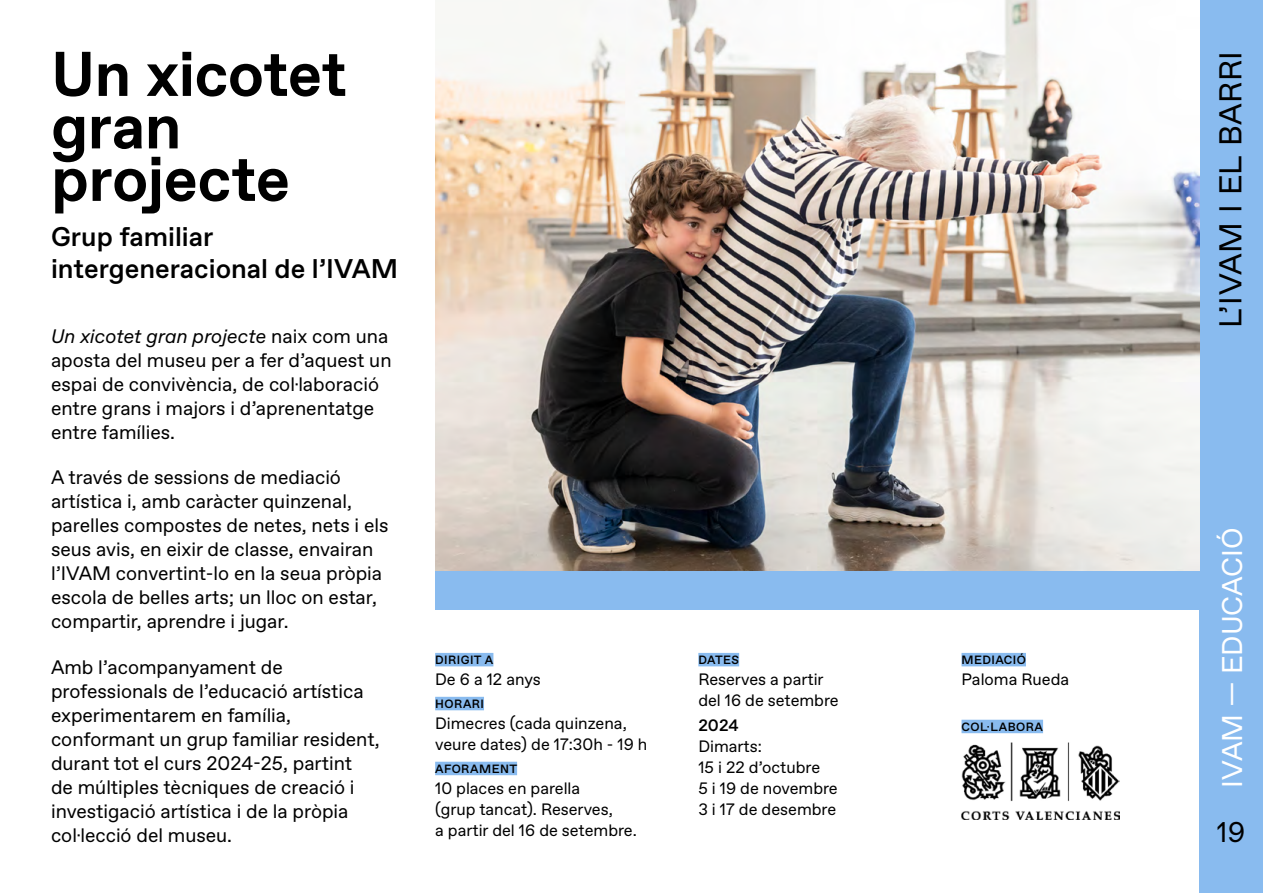
<style>
.page{position:relative;width:1263px;height:893px;background:#fff}
.page>*{position:absolute;margin:0;border:0;box-sizing:border-box;transform-origin:0 0}
.t1{font:700 63px/52.5px "IVAM Favorit Pro";letter-spacing:-.01em;color:#000}
.t2{font:31.5px "IVAM Favorit Pro";letter-spacing:.015em;color:#000}
.t3{font:28.5px "IVAM Favorit Pro";color:#fff}
.t4{font:28.5px "IVAM Favorit Pro";color:#000}
.t5{font:500 27px/32.4px "IVAM Favorit Pro";color:#000}
.t6{font:19.5px/24px "IVAM Favorit Pro";color:#000}
.t7{font:16.5px/21px "IVAM Favorit Pro";color:#000}
.t8{font:500 16.5px "IVAM Favorit Pro";color:#000}
.t9{font:500 12px "IVAM Favorit Pro";letter-spacing:.035em;color:#000}
.s1{font-style:italic}
</style>
<div class="page">
<div style="left:1199px;top:0;width:64px;height:893px;background:#89bbef"></div>
<img style="left:435px;top:0;width:764px;height:572px">
<div style="left:435px;top:572px;width:764px;height:38px;background:#89bbef"></div>
<div style="left:435px;top:653px;width:58px;height:13px;background:#89bbef"></div>
<div style="left:435px;top:697px;width:49px;height:13px;background:#89bbef"></div>
<div style="left:435px;top:762px;width:82px;height:13px;background:#89bbef"></div>
<div style="left:698px;top:653px;width:41px;height:13px;background:#89bbef"></div>
<div style="left:961px;top:653px;width:65px;height:13px;background:#89bbef"></div>
<div style="left:961px;top:720px;width:82px;height:13px;background:#89bbef"></div>
<img style="left:961px;top:743px;width:158px;height:77px">
<h1 class="t1" style="left:51px;top:50px;width:298px">Un xicotet gran projecte</h1>
<h3 class="t5" style="left:51px;top:221px;width:349px">Grup familiar intergeneracional de l’IVAM</h3>
<p class="t6" style="left:51px;top:325px;width:342px"><span class="s1">Un xicotet gran projecte</span> naix com una aposta del museu per a fer d’aquest un espai de convivència, de col·laboració entre grans i majors i d’aprenentatge entre famílies.</p>
<p class="t6" style="left:51px;top:466px;width:339px">A través de sessions de mediació artística i, amb caràcter quinzenal, parelles compostes de netes, nets i els seus avis, en eixir de classe, envairan l’IVAM convertint-lo en la seua pròpia escola de belles arts; un lloc on estar, compartir, aprendre i jugar.</p>
<p class="t6" style="left:51px;top:655px;width:330px">Amb l’acompanyament de professionals de l’educació artística experimentarem en família, conformant un grup familiar resident, durant tot el curs 2024-25, partint<br>de múltiples tècniques de creació i investigació artística i de la pròpia col·lecció del museu.</p>
<p class="t9" style="left:435px;top:653px;width:60px">DIRIGIT A</p>
<p class="t7" style="left:435px;top:669px;width:107px">De 6 a 12 anys</p>
<p class="t9" style="left:435px;top:697px;width:50px">HORARI</p>
<p class="t7" style="left:435px;top:713px;width:214px">Dimecres (cada quinzena, veure dates) de 17:30h - 19 h</p>
<p class="t9" style="left:435px;top:762px;width:83px">AFORAMENT</p>
<p class="t7" style="left:435px;top:778px;width:203px">10 places en parella<br>(grup tancat). Reserves,<br>a partir del 16 de setembre.</p>
<p class="t9" style="left:698px;top:653px;width:42px">DATES</p>
<p class="t7" style="left:698px;top:669px;width:142px">Reserves a partir del 16 de setembre</p>
<p class="t8" style="left:698px;top:716px;width:42px">2024</p>
<p class="t7" style="left:698px;top:736px;width:141px">Dimarts:<br>15 i 22 d’octubre<br>5 i 19 de novembre<br>3 i 17 de desembre</p>
<p class="t9" style="left:961px;top:653px;width:66px">MEDIACIÓ</p>
<p class="t7" style="left:961px;top:669px;width:109px">Paloma Rueda</p>
<p class="t9" style="left:961px;top:720px;width:83px">COL·LABORA</p>
<h2 class="t2" style="left:1212px;top:328px;width:278px;rotate:-90deg">L’IVAM I EL BARRI</h2>
<h3 class="t3" style="left:1216px;top:788px;width:262px;rotate:-90deg">IVAM — EDUCACIÓ</h3>
<h3 class="t4" style="left:1217px;top:816px;width:30px">19</h3>
</div>
